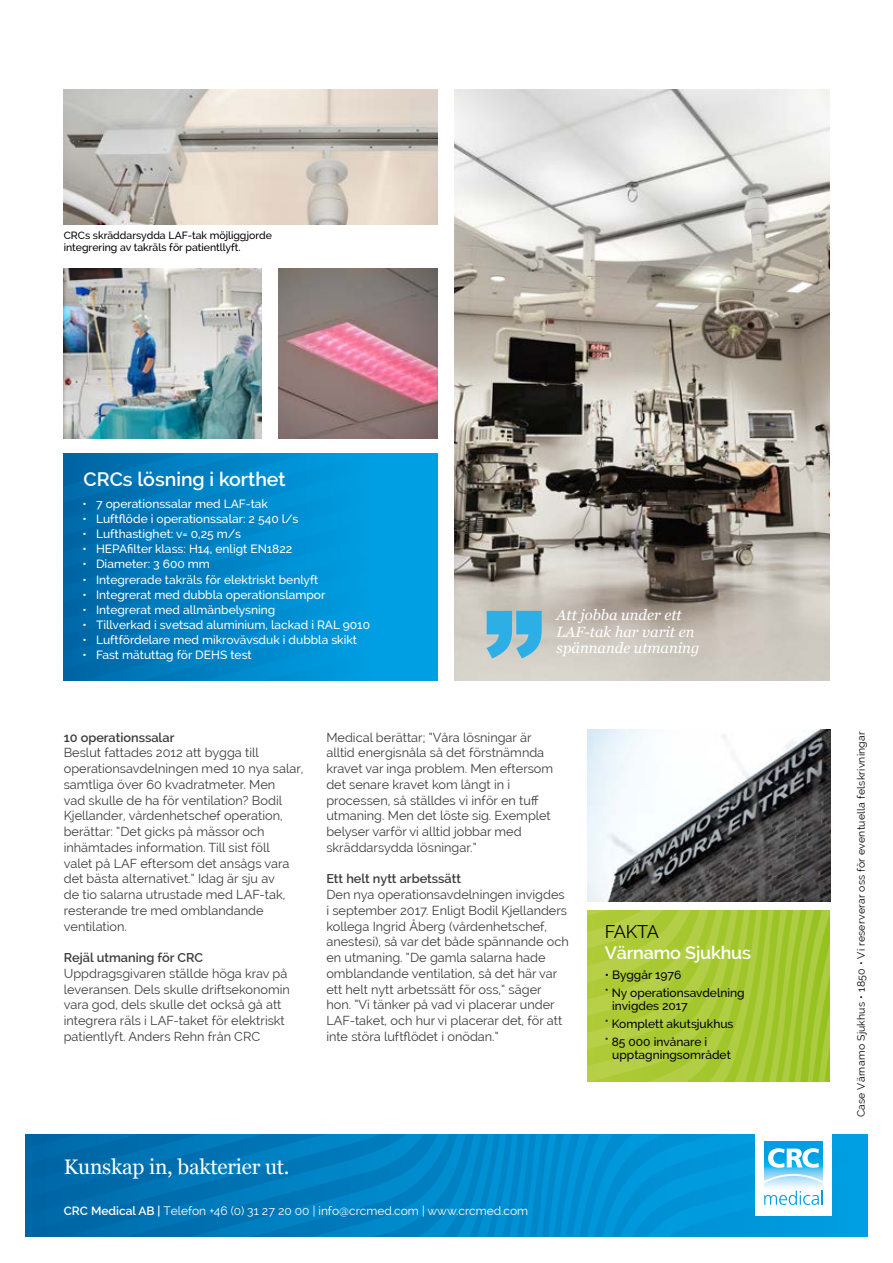
<style>
.page{position:relative;width:893px;height:1263px;background:#fff}
.page>*{position:absolute;margin:0;border:0;box-sizing:border-box;transform-origin:0 0}
.t1{font:21px "Georgia";letter-spacing:-.01em;color:#fff}
.t2{font:600 19.5px "Raleway";color:#fff}
.t3{font:600 18px "Raleway";letter-spacing:-.01em;color:#fff}
.t4{font:18px "Raleway";letter-spacing:-.045em;color:#000}
.t5{font:italic 14.85px/16.2px "Georgia";color:#fff}
.t6{font:12.75px/15.8px "Raleway";color:#3c3c3b}
.t7{font:600 12.75px "Raleway";color:#3c3c3b}
.t8{font:500 12px "Raleway";color:#fff}
.t9{font:500 12px/17.7px "Raleway";color:#000}
.t10{font:12px "Raleway";color:#fff}
.t11{font:500 10.5px/12px "Raleway";color:#000}
.t12{font:10.5px "Raleway";letter-spacing:.02em;color:#000}
.s1{font-weight:600}
</style>
<div class="page">
<svg style="left:26px;top:1134px;width:841px;height:102px;background:#0d8ac9"></svg>
<img style="left:64px;top:268px;width:198px;height:170px">
<img style="left:455px;top:89px;width:374px;height:592px">
<svg style="left:64px;top:650px;width:374px;height:31px;background:#0087c9"></svg>
<svg style="left:64px;top:618px;width:374px;height:32px;background:#0087c9"></svg>
<svg style="left:64px;top:588px;width:374px;height:30px;background:#0087c9"></svg>
<svg style="left:64px;top:557px;width:374px;height:31px;background:#0087c9"></svg>
<svg style="left:64px;top:453px;width:374px;height:104px;background:#0088ca"></svg>
<svg style="left:487px;top:611px;width:55px;height:47px;background:#5cb7db"></svg>
<img style="left:278px;top:268px;width:160px;height:170px">
<img style="left:587px;top:730px;width:244px;height:171px">
<img style="left:64px;top:89px;width:374px;height:135px">
<svg style="left:587px;top:910px;width:243px;height:171px;background:#a9c938"></svg>
<p class="t11" style="left:64px;top:230px;width:210px">CRCs skräddarsydda LAF-tak möjliggjorde integrering av takräls för patientllyft.</p>
<h2 class="t2" style="left:84px;top:468px;width:203px">CRCs lösning i korthet</h2>
<p class="t8" style="left:83px;top:497px;width:187px">• 7 operationssalar med LAF-tak</p>
<p class="t8" style="left:83px;top:512px;width:217px">• Luftflöde i operationssalar: 2 540 l/s</p>
<p class="t8" style="left:83px;top:527px;width:160px">• Lufthastighet: v= 0,25 m/s</p>
<p class="t8" style="left:83px;top:542px;width:211px">• HEPAfilter klass: H14, enligt EN1822</p>
<p class="t8" style="left:83px;top:557px;width:129px">• Diameter: 3 600 mm</p>
<p class="t8" style="left:83px;top:572px;width:237px">• Integrerade takräls för elektriskt benlyft</p>
<p class="t8" style="left:83px;top:587px;width:244px">• Integrerat med dubbla operationslampor</p>
<p class="t8" style="left:83px;top:602px;width:194px">• Integrerat med allmänbelysning</p>
<p class="t8" style="left:83px;top:617px;width:289px">• Tillverkad i svetsad aluminium, lackad i RAL 9010</p>
<p class="t8" style="left:83px;top:632px;width:276px">• Luftfördelare med mikrovävsduk i dubbla skikt</p>
<p class="t8" style="left:83px;top:647px;width:171px">• Fast mätuttag för DEHS test</p>
<p class="t5" style="left:557px;top:606px;width:144px">Att jobba under ett<br>LAF-tak har varit en spännande utmaning</p>
<p class="t7" style="left:64px;top:730px;width:112px">10 operationssalar</p>
<p class="t6" style="left:64px;top:745px;width:241px">Beslut fattades 2012 att bygga till operationsavdelningen med 10 nya salar, samtliga över 60 kvadratmeter. Men<br>vad skulle de ha för ventilation? Bodil Kjellander, vårdenhetschef operation, berättar: ”Det gicks på mässor och inhämtades information. Till sist föll<br>valet på LAF eftersom det ansågs vara det bästa alternativet.” Idag är sju av<br>de tio salarna utrustade med LAF-tak, resterande tre med omblandande ventilation.</p>
<p class="t7" style="left:64px;top:950px;width:141px">Rejäl utmaning för CRC</p>
<p class="t6" style="left:64px;top:965px;width:228px">Uppdragsgivaren ställde höga krav på leveransen. Dels skulle driftsekonomin vara god, dels skulle det också gå att integrera räls i LAF-taket för elektriskt patientlyft. Anders Rehn från CRC</p>
<p class="t6" style="left:326px;top:729px;width:228px">Medical berättar; ”Våra lösningar är alltid energisnåla så det förstnämnda kravet var inga problem. Men eftersom det senare kravet kom långt in i processen, så ställdes vi inför en tuff utmaning. Men det löste sig. Exemplet belyser varför vi alltid jobbar med skräddarsydda lösningar.”</p>
<p class="t7" style="left:326px;top:871px;width:136px">Ett helt nytt arbetssätt</p>
<p class="t6" style="left:326px;top:887px;width:244px">Den nya operationsavdelningen invigdes i september 2017. Enligt Bodil Kjellanders kollega Ingrid Åberg (vårdenhetschef, anestesi), så var det både spännande och en utmaning. ”De gamla salarna hade omblandande ventilation, så det här var ett helt nytt arbetssätt för oss,” säger hon. ”Vi tänker på vad vi placerar under LAF-taket, och hur vi placerar det, för att inte störa luftflödet i onödan.”</p>
<h3 class="t4" style="left:605px;top:921px;width:56px">FAKTA</h3>
<h3 class="t3" style="left:605px;top:942px;width:148px">Värnamo Sjukhus</h3>
<p class="t9" style="left:605px;top:966px;width:141px">• Byggår 1976<br>* Ny operationsavdelning</p>
<p class="t9" style="left:605px;top:997px;width:130px;text-indent:8px">invigdes 2017<br>* Komplett akutsjukhus * 85 000 invånare i</p>
<p class="t9" style="left:612px;top:1046px;width:120px">upptagningsområdet</p>
<h1 class="t1" style="left:64px;top:1152px;width:227px">Kunskap in, bakterier ut.</h1>
<p class="t10" style="left:64px;top:1204px;width:466px"><span class="s1">CRC Medical AB |</span> Telefon +46 (0) 31 27 20 00 | info@crcmed.com | www.crcmed.com</p>
<p class="t12" style="left:855px;top:1117px;width:388px;rotate:-90deg">Case Värnamo Sjukhus • 1850 • Vi reserverar oss för eventuella felskrivningar</p>
</div>
